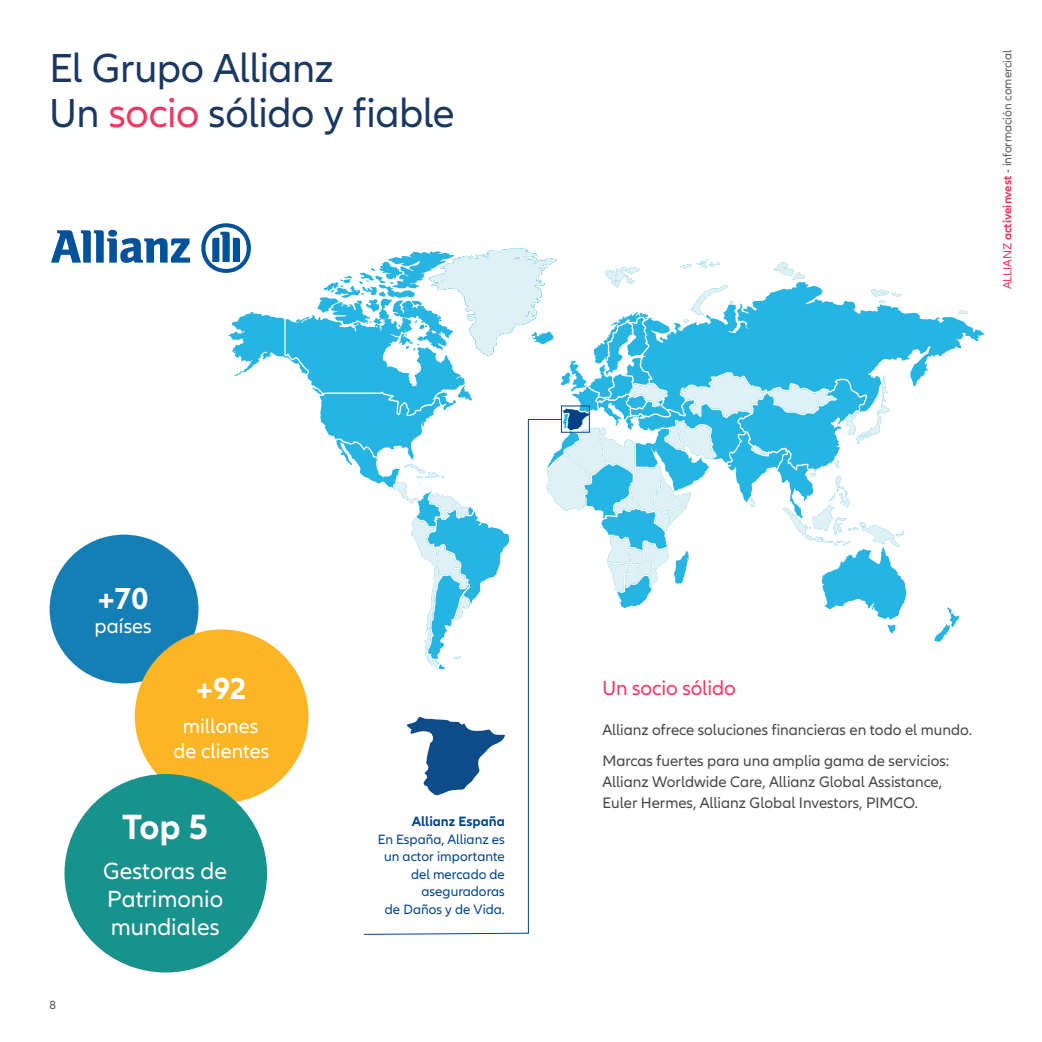
<style>
.page{position:relative;width:1042px;height:1042px;background:#fff}
.page>*{position:absolute;margin:0;border:0;box-sizing:border-box;transform-origin:0 0}
.HL_24_26_ASR_A4{font:42px/45.5px "Allianz Neo";letter-spacing:-.01em;color:#1a3862}
.Titulos_texto{font:700 36.4px "Allianz Neo";color:#fff}
.Titulos_texto-2{font:700 31.5px "Allianz Neo";color:#fff}
.Titulos_texto-3{font:24.32px/28.3px "Allianz Neo";color:#fff}
.Titulos_texto-4{font:21px/24.5px "Allianz Neo";color:#fff;text-align:center}
.Subhead_12_15_ASR_A4{font:21px "Allianz Neo";letter-spacing:-.005em;color:#ef3864}
.Copy_9_12_ASL_A4__Ba{font:15.75px/21px "Allianz Neo";color:#454647}
.Copy_9_12_ASL_A4__Ba-2{font:14px/17.5px "Allianz Neo";color:#01468c;text-align:right}
.Copy_9_12_ASL_A4__Ba-3{font:700 14px "Allianz Neo";color:#01468c}
.t1{font:12.25px "Allianz Neo";color:#57585a}
.s1{color:#ef3864}
.s2{font-weight:700;color:#ef3864}
</style>
<div class="page">
<svg style="left:228px;top:251px;width:757px;height:418px"></svg>
<svg style="left:604px;top:266px;width:36px;height:23px"></svg>
<svg style="left:678px;top:259px;width:42px;height:11px"></svg>
<svg style="left:428px;top:248px;width:129px;height:108px"></svg>
<svg style="left:871px;top:288px;width:33px;height:15px"></svg>
<svg style="left:957px;top:310px;width:11px;height:4px"></svg>
<svg style="left:772px;top:262px;width:33px;height:18px"></svg>
<svg style="left:682px;top:284px;width:52px;height:39px"></svg>
<svg style="left:546px;top:374px;width:358px;height:217px"></svg>
<svg style="left:51px;top:230px;width:139px;height:33px"></svg>
<svg style="left:201px;top:223px;width:50px;height:50px"></svg>
<div style="left:50px;top:535px;width:148px;height:148px;background:#147fb5;border-radius:50%"></div>
<div style="left:135px;top:629px;width:173px;height:174px;background:#fcb525;border-radius:50%"></div>
<div style="left:64px;top:774px;width:203px;height:198px;background:#18928d;border-radius:50%"></div>
<div style="left:561px;top:405px;width:29px;height:28px;border:1px solid #01468c"></div>
<svg style="left:363px;top:419px;width:199px;height:516px"></svg>
<p class="HL_24_26_ASR_A4" style="left:50px;top:46px;width:407px">El Grupo Allianz<br>Un <span class="s1">socio</span> sólido y fiable</p>
<p class="t1" style="left:1000px;top:289px;width:241px;rotate:-90deg"><span class="s1">ALLIANZ</span> <span class="s2">activeinvest</span> - información comercial</p>
<p class="t1" style="left:50px;top:998px;width:8px">8</p>
<p class="Titulos_texto-2" style="left:98px;top:580px;width:52px">+70</p>
<p class="Titulos_texto-4" style="left:95px;top:615px;width:59px">países</p>
<p class="Titulos_texto-2" style="left:196px;top:670px;width:52px">+92</p>
<p class="Titulos_texto-4" style="left:173px;top:714px;width:98px">millones de clientes</p>
<p class="Titulos_texto" style="left:122px;top:806px;width:88px">Top 5</p>
<p class="Titulos_texto-3" style="left:103px;top:857px;width:125px">Gestoras de<br>Patrimonio mundiales</p>
<p class="Copy_9_12_ASL_A4__Ba-3" style="left:412px;top:813px;width:95px">Allianz España</p>
<p class="Copy_9_12_ASL_A4__Ba-2" style="left:378px;top:830px;width:129px">En España, Allianz es un actor importante del mercado de aseguradoras<br>de Daños y de Vida.</p>
<p class="Subhead_12_15_ASR_A4" style="left:602px;top:675px;width:135px">Un socio sólido</p>
<p class="Copy_9_12_ASL_A4__Ba" style="left:602px;top:720px;width:371px">Allianz ofrece soluciones financieras en todo el mundo.</p>
<p class="Copy_9_12_ASL_A4__Ba" style="left:602px;top:751px;width:348px">Marcas fuertes para una amplia gama de servicios:<br>Allianz Worldwide Care, Allianz Global Assistance,<br>Euler Hermes, Allianz Global Investors, PIMCO.</p>
</div>
